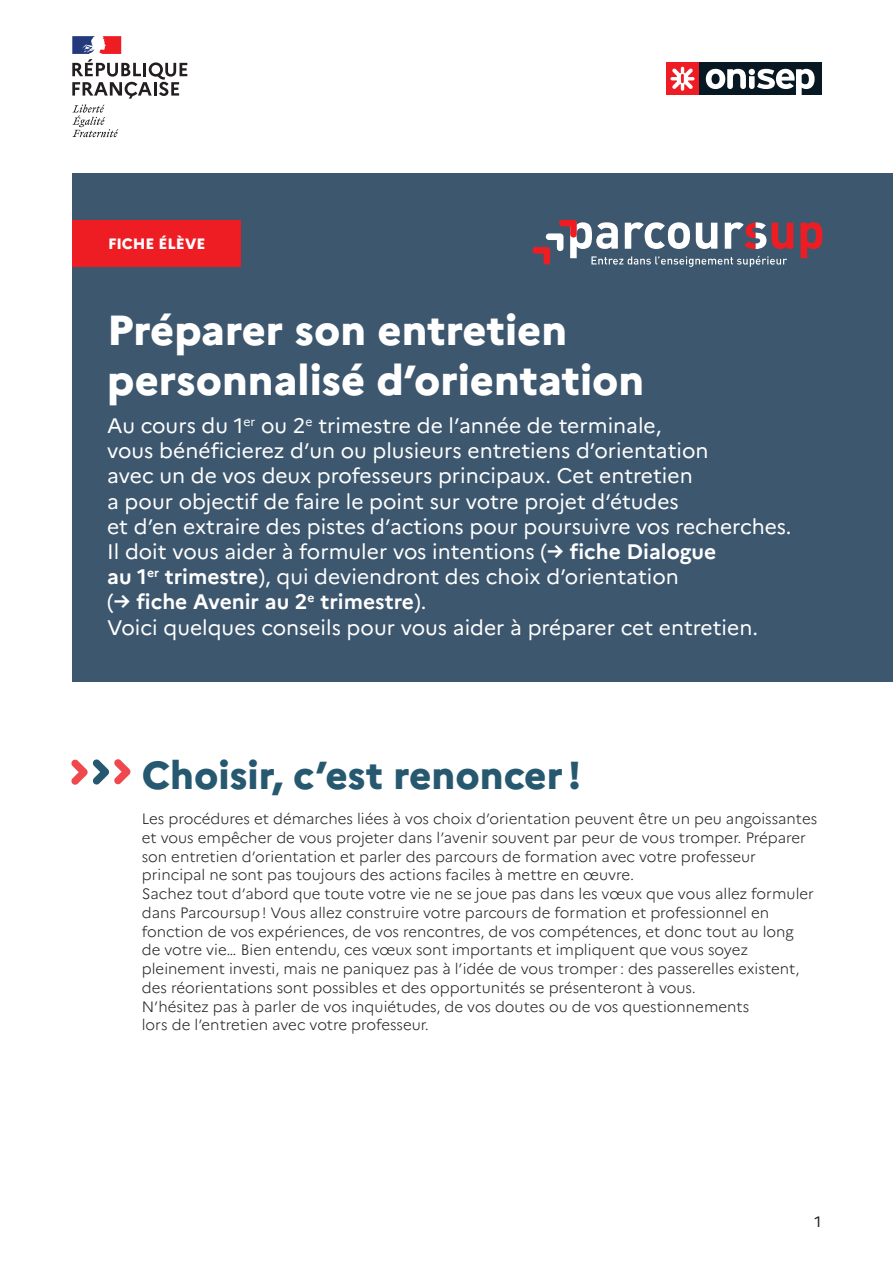
<style>
.page{position:relative;width:893px;height:1263px;background:#fff}
.page>*{position:absolute;margin:0;border:0;box-sizing:border-box;transform-origin:0 0}
.TITRE{font:800 42px/50.4px "Marianne";color:#fff}
.INTER_TITRE{font:800 39px "Marianne";color:#26586f}
.CHAPO{font:21px/25.2px "Marianne";color:#fff}
.TEXTE_COURANT{font:300 15px/18.8px "Marianne";color:#231f20}
.t1{font:800 15px "Marianne";color:#fff}
.t2{font:15px "Marianne";color:#231f20}
.s1{font-weight:700}
</style>
<div class="page">
<svg style="left:72px;top:36px;width:115px;height:101px"></svg>
<div style="left:72px;top:173px;width:821px;height:508px;background:#3d576e"></div>
<div style="left:72px;top:220px;width:169px;height:47px;background:#ee1d23"></div>
<svg style="left:801px;top:222px;width:21px;height:36px"></svg>
<svg style="left:532px;top:220px;width:261px;height:47px"></svg>
<div style="left:699px;top:62px;width:122px;height:33px;background:#071822"></div>
<svg style="left:706px;top:69px;width:109px;height:26px"></svg>
<div style="left:666px;top:62px;width:33px;height:33px;background:#ee1d23"></div>
<svg style="left:670px;top:67px;width:24px;height:24px"></svg>
<svg style="left:71px;top:759px;width:60px;height:26px"></svg>
<p class="t1" style="left:108px;top:234px;width:99px">FICHE ÉLÈVE</p>
<p class="TITRE" style="left:107px;top:304px;width:539px">Préparer son entretien personnalisé d’orientation</p>
<p class="CHAPO" style="left:107px;top:413px;width:686px">Au cours du 1<sup>er</sup> ou 2<sup>e</sup> trimestre de l’année de terminale,<br>vous bénéficierez d’un ou plusieurs entretiens d’orientation<br>avec un de vos deux professeurs principaux. Cet entretien<br>a pour objectif de faire le point sur votre projet d’études<br>et d’en extraire des pistes d’actions pour poursuivre vos recherches.</p>
<p class="CHAPO" style="left:107px;top:539px;width:611px">Il doit vous aider à formuler vos intentions (<span class="s1">→ fiche Dialogue au 1</span><sup>er</sup> <span class="s1">trimestre</span>), qui deviendront des choix d’orientation<br>(<span class="s1">→ fiche Avenir au 2</span><sup>e</sup> <span class="s1">trimestre</span>).</p>
<p class="CHAPO" style="left:107px;top:614px;width:652px">Voici quelques conseils pour vous aider à préparer cet entretien.</p>
<p class="INTER_TITRE" style="left:142px;top:751px;width:441px">Choisir, c’est renoncer !</p>
<p class="TEXTE_COURANT" style="left:142px;top:809px;width:677px">Les procédures et démarches liées à vos choix d’orientation peuvent être un peu angoissantes et vous empêcher de vous projeter dans l’avenir souvent par peur de vous tromper. Préparer son entretien d’orientation et parler des parcours de formation avec votre professeur principal ne sont pas toujours des actions faciles à mettre en œuvre.</p>
<p class="TEXTE_COURANT" style="left:142px;top:884px;width:674px">Sachez tout d’abord que toute votre vie ne se joue pas dans les vœux que vous allez formuler dans Parcoursup! Vous allez construire votre parcours de formation et professionnel en fonction de vos expériences, de vos rencontres, de vos compétences, et donc tout au long de votre vie… Bien entendu, ces vœux sont importants et impliquent que vous soyez pleinement investi, mais ne paniquez pas à l’idée de vous tromper: des passerelles existent, des réorientations sont possibles et des opportunités se présenteront à vous.</p>
<p class="TEXTE_COURANT" style="left:142px;top:997px;width:609px">N’hésitez pas à parler de vos inquiétudes, de vos doutes ou de vos questionnements lors de l’entretien avec votre professeur.</p>
<p class="t2" style="left:815px;top:1213px;width:8px">1</p>
</div>
